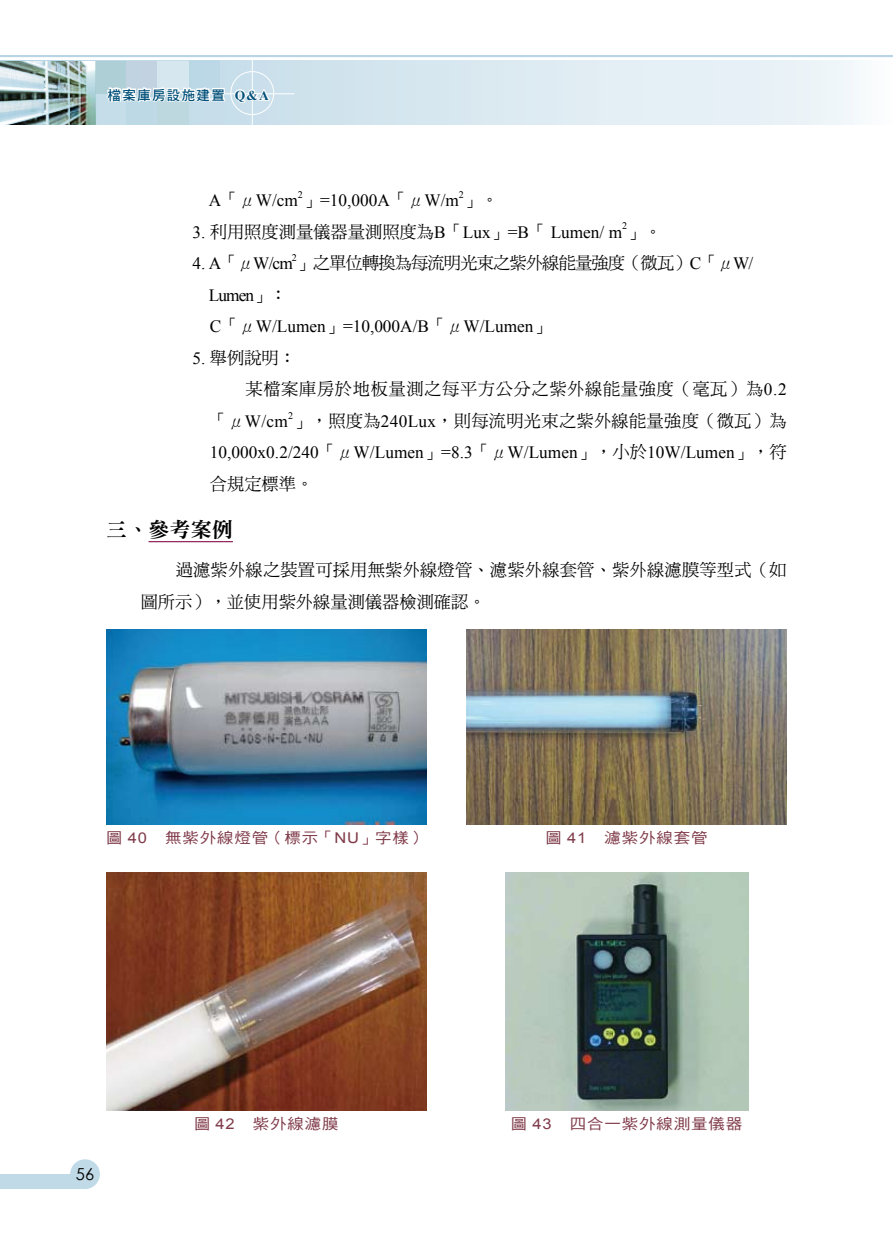
<style>
.page{position:relative;width:893px;height:1255px;background:#fff}
.page>*{position:absolute;margin:0;border:0;box-sizing:border-box;transform-origin:0 0}
.t1{font:21px "DF Ming Std W9";color:#000}
.t2{font:17.25px/31.5px "DF Ming Std W5";letter-spacing:.01em;color:#000}
.t3{font:17.25px/31.5px "Times New Roman";color:#000}
.t4{font:17.25px "DF Ming Std W5";letter-spacing:-.05em;color:#000}
.t5{font:17.25px "DF Ming Std W5";letter-spacing:.035em;color:#000}
.t6{font:16.5px "Century Gothic";color:#000}
.t7{font:14.85px "DF Hei Std W5";letter-spacing:.05em;color:#803b49;scale:1.11 1}
.t8{font:13.5px "DF Hei Std W7";letter-spacing:.1em;color:#00507a}
.t9{font:10.05px "Times New Roman";color:#000}
.s1{font-family:"Times New Roman";font-weight:700}
.s2{font-family:"Times New Roman"}
.s3{font-family:"DF Ming Std W5"}
.s4{font-family:"Arial"}
</style>
<div class="page">
<hr style="left:149px;top:541px;width:84px;height:1px;background:#7e0043">
<img style="left:106px;top:629px;width:320px;height:195px">
<img style="left:466px;top:629px;width:321px;height:195px">
<img style="left:505px;top:872px;width:243px;height:238px">
<img style="left:106px;top:872px;width:320px;height:238px">
<div style="left:0;top:1174px;width:85px;height:14px;background:#c1dae7"></div>
<div style="left:70px;top:1159px;width:30px;height:29px;background:#c1dae7;border-radius:50%"></div>
<svg style="left:4px;top:61px;width:857px;height:64px;background:#dceaf1"></svg>
<div style="left:230px;top:71px;width:44px;height:44px;border:1px solid #fff;border-radius:50%"></div>
<hr style="left:210px;top:93px;width:85px;height:1px;background:#fff">
<hr style="left:252px;top:58px;width:1px;height:79px;background:#fff">
<img style="left:0;top:61px;width:95px;height:63px">
<div style="left:157px;top:61px;width:31px;height:33px;background:#d6e7ef"></div>
<div style="left:157px;top:94px;width:31px;height:31px;background:#bed8df"></div>
<div style="left:126px;top:61px;width:31px;height:33px;background:#c1d2e0"></div>
<div style="left:126px;top:94px;width:31px;height:31px;background:#bed9e6"></div>
<div style="left:96px;top:61px;width:30px;height:33px;background:#aecfd6"></div>
<div style="left:96px;top:94px;width:30px;height:31px;background:#c4dde9"></div>
<div style="left:189px;top:61px;width:31px;height:32px;background:#bcd8e6"></div>
<hr style="left:0;top:55px;width:893px;height:2px;background:#b7d5e4">
<svg style="left:106px;top:80px;width:120px;height:24px"></svg>
<svg style="left:233px;top:88px;width:38px;height:17px"></svg>
<p class="t8" style="left:107px;top:87px;width:163px">檔案庫房設施建置 <span class="s1">Q&amp;A</span></p>
<p class="t9" style="left:298px;top:188px;width:7px">2</p>
<p class="t9" style="left:459px;top:188px;width:7px">2</p>
<p class="t2" style="left:193px;top:215px;width:471px"><span class="s2">3.</span> 利用照度測量儀器量測照度為<span class="s2">B</span>「<span class="s2">Lux</span>」<span class="s2">=B</span>「 <span class="s2">Lumen/ m</span> 」。</p>
<p class="t3" style="left:209px;top:184px;width:291px">A<span class="s3">「μ</span>W/cm <span class="s3">」</span>=10,000A<span class="s3">「μ</span>W/m <span class="s3">」。</span></p>
<p class="t9" style="left:622px;top:219px;width:7px">2</p>
<p class="t4" style="left:193px;top:254px;width:562px"><span class="s2">4. A</span>「μ<span class="s2">W/cm</span> 」之單位轉換為每流明光束之紫外線能量強度（微瓦）<span class="s2">C</span>「μ<span class="s2">W/</span></p>
<p class="t9" style="left:292px;top:251px;width:7px">2</p>
<p class="t3" style="left:209px;top:279px;width:343px">Lumen<span class="s3">」：<br></span>C<span class="s3">「μ</span>W/Lumen<span class="s3">」</span>=10,000A/B<span class="s3">「μ</span>W/Lumen<span class="s3">」</span></p>
<p class="t2" style="left:193px;top:341px;width:105px"><span class="s2">5.</span> 舉例說明：</p>
<p class="t5" style="left:246px;top:380px;width:543px">某檔案庫房於地板量測之每平方公分之紫外線能量強度（毫瓦）為<span class="s2">0.2</span></p>
<p class="t2" style="left:210px;top:404px;width:578px">「μ<span class="s2">W/cm</span> 」，照度為<span class="s2">240Lux</span>，則每流明光束之紫外線能量強度（微瓦）為</p>
<p class="t9" style="left:288px;top:408px;width:7px">2</p>
<p class="t3" style="left:210px;top:436px;width:578px">10,000x0.2/240<span class="s3">「μ</span>W/Lumen<span class="s3">」</span>=8.3<span class="s3">「μ</span>W/Lumen<span class="s3">」，小於</span>10W/Lumen<span class="s3">」，符合規定標準。</span></p>
<p class="t1" style="left:106px;top:518px;width:128px">三、參考案例</p>
<p class="t2" style="left:141px;top:554px;width:647px;text-indent:35px">過濾紫外線之裝置可採用無紫外線燈管、濾紫外線套管、紫外線濾膜等型式（如圖所示），並使用紫外線量測儀器檢測確認。</p>
<p class="t7" style="left:106px;top:829px;width:290px">圖 <span class="s4">40</span> 無紫外線燈管（標示「<span class="s4">NU</span>」字樣）</p>
<p class="t7" style="left:546px;top:829px;width:147px">圖 <span class="s4">41</span> 濾紫外線套管</p>
<p class="t6" style="left:76px;top:1162px;width:20px">56</p>
<p class="t7" style="left:194px;top:1115px;width:132px">圖 <span class="s4">42</span> 紫外線濾膜</p>
<p class="t7" style="left:511px;top:1115px;width:210px">圖 <span class="s4">43</span> 四合一紫外線測量儀器</p>
</div>
